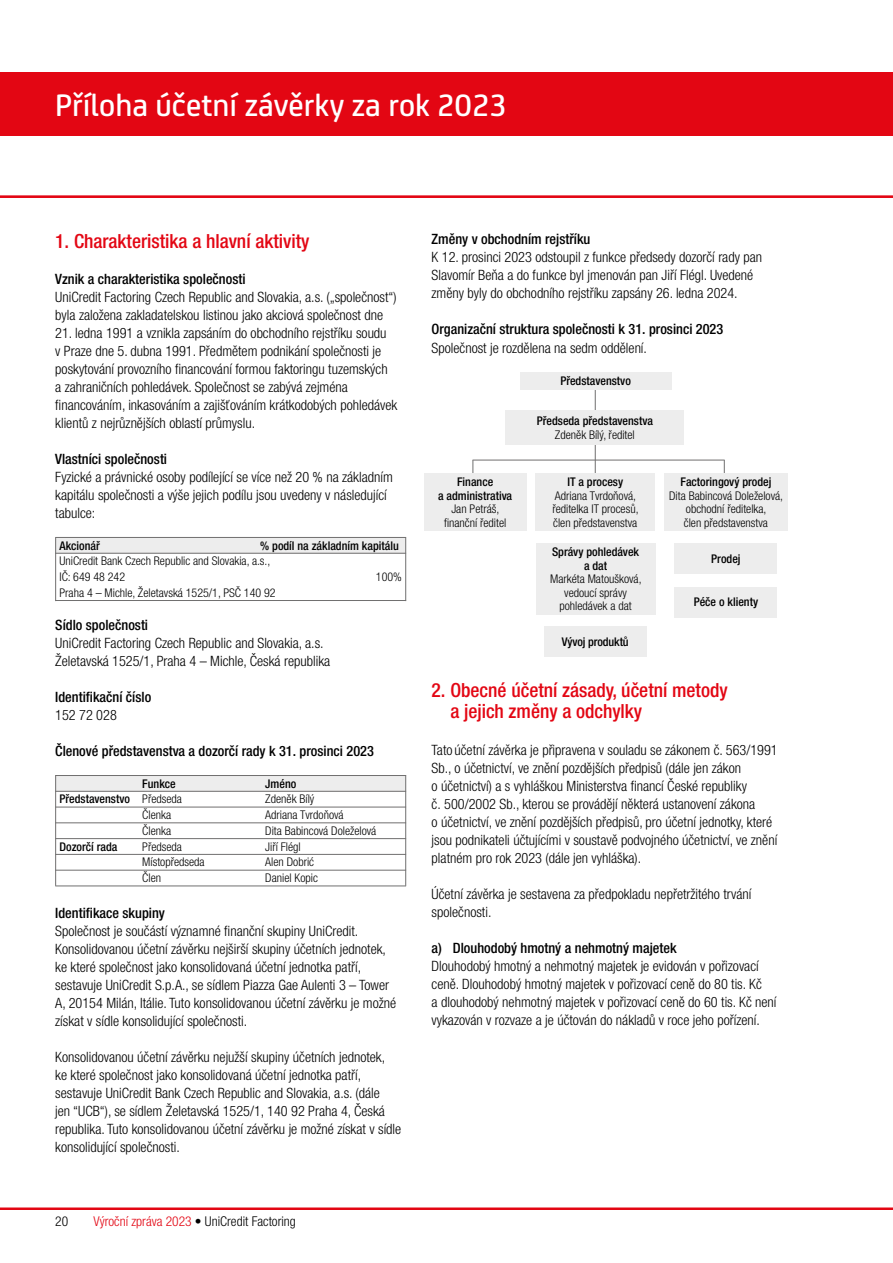
<style>
.page{position:relative;width:893px;height:1263px;background:#fff}
.page>*{position:absolute;margin:0;border:0;box-sizing:border-box;transform-origin:0 0}
.t1{font:500 33px "Uni Credit";color:#fff}
.t2{font:500 condensed 19.5px/21px "Helvetica Neue LT Pro";color:#e30613}
.t3{font:300 condensed 14.25px/18px "Helvetica Neue LT Pro";color:#000}
.t4{font:500 condensed 14.25px "Helvetica Neue LT Pro";color:#000}
.t5{font:300 condensed 13.5px "Helvetica Neue LT Pro";color:#000}
.t6{font:300 condensed 12px/13.5px "Helvetica Neue LT Pro";color:#000;text-align:center}
.t7{font:500 condensed 12px/13.5px "Helvetica Neue LT Pro";color:#000;text-align:center}
.s1{font-weight:300}
.s2{color:#e30613}
</style>
<div class="page">
<div style="left:0;top:72px;width:893px;height:64px;background:#e30613"></div>
<hr style="left:0;top:196px;width:893px;height:2px;background:#e30613">
<hr style="left:0;top:1208px;width:893px;height:2px;background:#e30613">
<div style="left:55px;top:538px;width:350px;height:15px;background:#ededed"></div>
<div style="left:55px;top:775px;width:351px;height:16px;background:#ededed"></div>
<hr style="left:55px;top:537px;width:351px;height:1px;background:#706f6f">
<hr style="left:55px;top:553px;width:351px;height:1px;background:#706f6f">
<hr style="left:55px;top:600px;width:351px;height:1px;background:#706f6f">
<hr style="left:55px;top:775px;width:351px;height:1px;background:#706f6f">
<hr style="left:55px;top:791px;width:351px;height:1px;background:#706f6f">
<hr style="left:55px;top:807px;width:351px;height:1px;background:#706f6f">
<hr style="left:55px;top:822px;width:351px;height:1px;background:#706f6f">
<hr style="left:55px;top:838px;width:351px;height:1px;background:#706f6f">
<hr style="left:55px;top:854px;width:351px;height:1px;background:#706f6f">
<hr style="left:55px;top:870px;width:351px;height:1px;background:#706f6f">
<hr style="left:55px;top:885px;width:351px;height:1px;background:#706f6f">
<hr style="left:405px;top:537px;width:1px;height:64px;background:#706f6f">
<hr style="left:55px;top:537px;width:1px;height:64px;background:#706f6f">
<hr style="left:405px;top:775px;width:1px;height:111px;background:#706f6f">
<hr style="left:55px;top:775px;width:1px;height:111px;background:#706f6f">
<hr style="left:472px;top:460px;width:1px;height:35px;background:#706f6f">
<hr style="left:595px;top:387px;width:1px;height:133px;background:#706f6f">
<hr style="left:724px;top:460px;width:1px;height:38px;background:#706f6f">
<hr style="left:472px;top:460px;width:253px;height:1px;background:#706f6f">
<div style="left:520px;top:372px;width:151px;height:17px;background:#ededed"></div>
<div style="left:506px;top:411px;width:178px;height:34px;background:#ededed"></div>
<div style="left:424px;top:473px;width:102px;height:58px;background:#ededed"></div>
<div style="left:675px;top:543px;width:102px;height:31px;background:#ededed"></div>
<div style="left:675px;top:587px;width:102px;height:30px;background:#ededed"></div>
<div style="left:536px;top:543px;width:119px;height:72px;background:#ededed"></div>
<div style="left:664px;top:473px;width:124px;height:58px;background:#ededed"></div>
<div style="left:544px;top:627px;width:102px;height:30px;background:#ededed"></div>
<div style="left:536px;top:473px;width:119px;height:58px;background:#ededed"></div>
<h1 class="t1" style="left:55px;top:81px;width:453px">Příloha účetní závěrky za rok 2023</h1>
<h2 class="t2" style="left:55px;top:230px;width:256px">1. Charakteristika a hlavní aktivity</h2>
<p class="t4" style="left:55px;top:270px;width:192px">Vznik a charakteristika společnosti</p>
<p class="t3" style="left:55px;top:288px;width:343px">UniCredit Factoring Czech Republic and Slovakia, a.s. („společnost“) byla založena zakladatelskou listinou jako akciová společnost dne</p>
<p class="t3" style="left:55px;top:324px;width:344px">21. ledna 1991 a vznikla zapsáním do obchodního rejstříku soudu<br>v Praze dne 5. dubna 1991. Předmětem podnikání společnosti je poskytování provozního financování formou faktoringu tuzemských<br>a zahraničních pohledávek. Společnost se zabývá zejména financováním, inkasováním a zajišťováním krátkodobých pohledávek klientů z nejrůznějších oblastí průmyslu.</p>
<p class="t4" style="left:55px;top:450px;width:113px">Vlastníci společnosti</p>
<p class="t3" style="left:55px;top:468px;width:339px">Fyzické a právnické osoby podílející se více než 20 % na základním kapitálu společnosti a výše jejich podílu jsou uvedeny v následující tabulce:</p>
<p class="t7" style="left:60px;top:538px;width:42px">Akcionář</p>
<p class="t7" style="left:260px;top:538px;width:140px">% podíl na základním kapitálu</p>
<p class="t6" style="left:60px;top:553px;width:212px;line-height:15.8px;text-align:left">UniCredit Bank Czech Republic and Slovakia, a.s.,<br>IČ: 649 48 242</p>
<p class="t6" style="left:376px;top:570px;width:27px">100%</p>
<p class="t6" style="left:60px;top:586px;width:218px">Praha 4 – Michle, Želetavská 1525/1, PSČ 140 92</p>
<p class="t4" style="left:55px;top:616px;width:94px">Sídlo společnosti</p>
<p class="t3" style="left:55px;top:634px;width:276px">UniCredit Factoring Czech Republic and Slovakia, a.s.<br>Želetavská 1525/1, Praha 4 – Michle, Česká republika</p>
<p class="t4" style="left:55px;top:688px;width:98px">Identifikační číslo</p>
<p class="t3" style="left:55px;top:706px;width:63px">152 72 028</p>
<p class="t4" style="left:55px;top:742px;width:320px">Členové představenstva a dozorčí rady k 31. prosinci 2023</p>
<p class="t7" style="left:142px;top:776px;width:35px">Funkce</p>
<p class="t7" style="left:265px;top:776px;width:33px">Jméno</p>
<p class="t7" style="left:60px;top:792px;width:124px">Představenstvo <span class="s1">Předseda</span></p>
<p class="t6" style="left:265px;top:792px;width:51px">Zdeněk Bílý</p>
<p class="t6" style="left:142px;top:808px;width:30px">Členka</p>
<p class="t6" style="left:265px;top:808px;width:80px">Adriana Tvrdoňová</p>
<p class="t6" style="left:142px;top:824px;width:30px">Členka</p>
<p class="t6" style="left:265px;top:824px;width:113px">Dita Babincová Doleželová</p>
<p class="t7" style="left:60px;top:839px;width:59px">Dozorčí rada</p>
<p class="t6" style="left:142px;top:839px;width:41px">Předseda</p>
<p class="t6" style="left:265px;top:839px;width:37px">Jiří Flégl</p>
<p class="t6" style="left:142px;top:855px;width:64px">Místopředseda</p>
<p class="t6" style="left:265px;top:855px;width:50px">Alen Dobrić</p>
<p class="t6" style="left:142px;top:871px;width:20px">Člen</p>
<p class="t6" style="left:265px;top:871px;width:54px">Daniel Kopic</p>
<p class="t4" style="left:55px;top:905px;width:111px">Identifikace skupiny</p>
<p class="t3" style="left:55px;top:922px;width:342px">Společnost je součástí významné finanční skupiny UniCredit.<br>Konsolidovanou účetní závěrku nejširší skupiny účetních jednotek, ke které společnost jako konsolidovaná účetní jednotka patří, sestavuje UniCredit S.p.A., se sídlem Piazza Gae Aulenti 3 – Tower A, 20154 Milán, Itálie. Tuto konsolidovanou účetní závěrku je možné získat v sídle konsolidující společnosti.</p>
<p class="t3" style="left:55px;top:1048px;width:348px">Konsolidovanou účetní závěrku nejužší skupiny účetních jednotek,<br>ke které společnost jako konsolidovaná účetní jednotka patří, sestavuje UniCredit Bank Czech Republic and Slovakia, a.s. (dále<br>jen “UCB“), se sídlem Želetavská 1525/1, 140 92 Praha 4, Česká republika. Tuto konsolidovanou účetní závěrku je možné získat v sídle konsolidující společnosti.</p>
<p class="t5" style="left:55px;top:1213px;width:14px">20</p>
<p class="t5" style="left:94px;top:1213px;width:204px"><span class="s2">Výroční zpráva 2023</span> • UniCredit Factoring</p>
<p class="t4" style="left:432px;top:230px;width:160px">Změny v obchodním rejstříku</p>
<p class="t3" style="left:432px;top:248px;width:332px">K 12. prosinci 2023 odstoupil z funkce předsedy dozorčí rady pan<br>Slavomír Beňa a do funkce byl jmenován pan Jiří Flégl. Uvedené změny byly do obchodního rejstříku zapsány 26. ledna 2024.</p>
<p class="t4" style="left:432px;top:321px;width:293px">Organizační struktura společnosti k 31. prosinci 2023</p>
<p class="t3" style="left:432px;top:338px;width:217px">Společnost je rozdělena na sedm oddělení.</p>
<p class="t7" style="left:438px;top:475px;width:75px">Finance<br>a administrativa</p>
<p class="t6" style="left:444px;top:502px;width:64px">Jan Petráš, finanční ředitel</p>
<p class="t7" style="left:560px;top:374px;width:72px">Představenstvo</p>
<p class="t7" style="left:537px;top:414px;width:118px">Předseda představenstva</p>
<p class="t6" style="left:555px;top:428px;width:81px">Zdeněk Bílý, ředitel</p>
<p class="t7" style="left:567px;top:475px;width:57px">IT a procesy</p>
<p class="t6" style="left:552px;top:488px;width:88px;text-align:left">Adriana Tvrdoňová, ředitelka IT procesů, člen představenstva</p>
<p class="t7" style="left:552px;top:545px;width:89px">Správy pohledávek a dat</p>
<p class="t6" style="left:550px;top:572px;width:93px">Markéta Matoušková, vedoucí správy pohledávek a dat</p>
<p class="t7" style="left:562px;top:635px;width:68px">Vývoj produktů</p>
<p class="t7" style="left:680px;top:475px;width:93px">Factoringový prodej</p>
<p class="t6" style="left:669px;top:488px;width:115px">Dita Babincová Doleželová, obchodní ředitelka,<br>člen představenstva</p>
<p class="t7" style="left:711px;top:552px;width:31px">Prodej</p>
<p class="t7" style="left:694px;top:595px;width:66px">Péče o klienty</p>
<h2 class="t2" style="left:450px;top:680px;width:279px;text-indent:-19px">2. Obecné účetní zásady, účetní metody a jejich změny a odchylky</h2>
<p class="t3" style="left:432px;top:740px;width:348px">Tato účetní závěrka je připravena v souladu se zákonem č. 563/1991<br>Sb., o účetnictví, ve znění pozdějších předpisů (dále jen zákon<br>o účetnictví) a s vyhláškou Ministerstva financí České republiky<br>č. 500/2002 Sb., kterou se provádějí některá ustanovení zákona<br>o účetnictví, ve znění pozdějších předpisů, pro účetní jednotky, které jsou podnikateli účtujícími v soustavě podvojného účetnictví, ve znění platném pro rok 2023 (dále jen vyhláška).</p>
<p class="t3" style="left:432px;top:885px;width:321px">Účetní závěrka je sestavena za předpokladu nepřetržitého trvání společnosti.</p>
<p class="t4" style="left:432px;top:940px;width:247px">a) Dlouhodobý hmotný a nehmotný majetek</p>
<p class="t3" style="left:432px;top:957px;width:346px">Dlouhodobý hmotný a nehmotný majetek je evidován v pořizovací ceně. Dlouhodobý hmotný majetek v pořizovací ceně do 80 tis. Kč<br>a dlouhodobý nehmotný majetek v pořizovací ceně do 60 tis. Kč není vykazován v rozvaze a je účtován do nákladů v roce jeho pořízení.</p>
</div>
